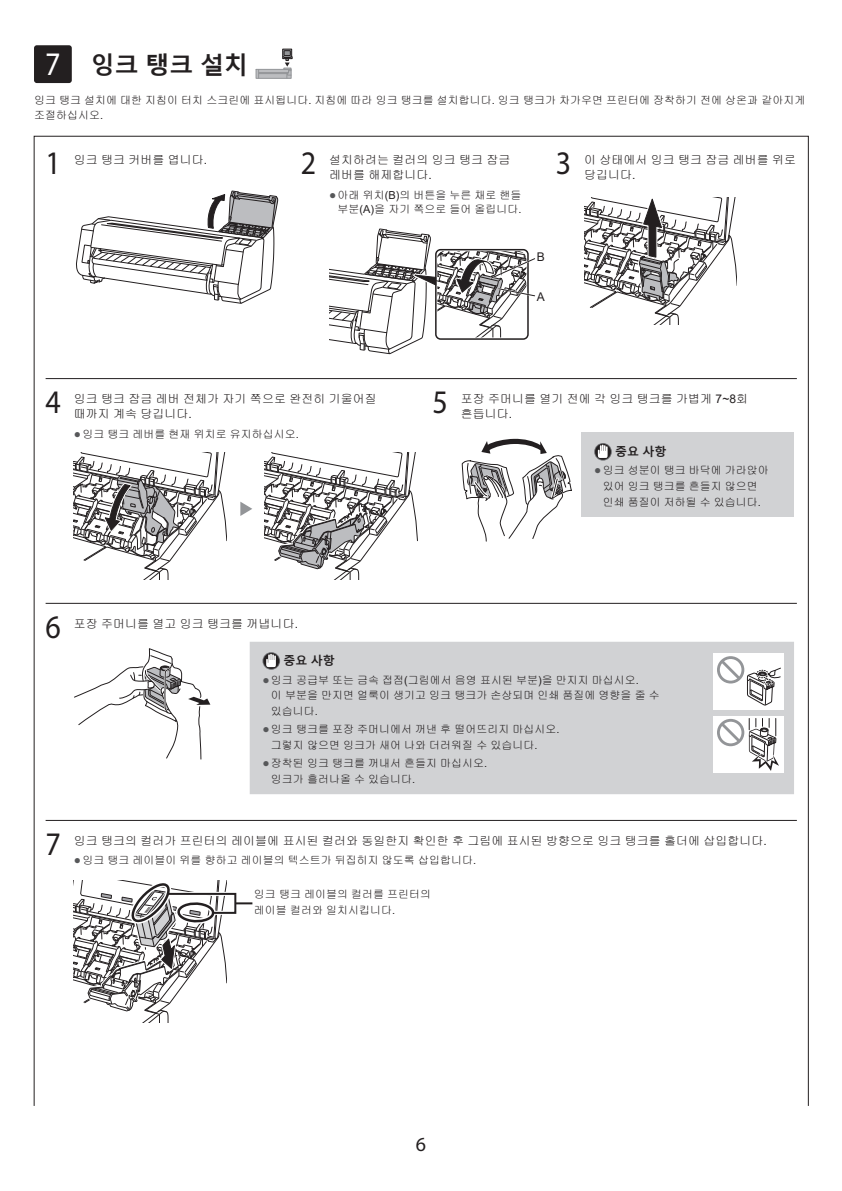
<style>
.page{position:relative;width:842px;height:1191px;background:#fff}
.page>*{position:absolute;margin:0;border:0;box-sizing:border-box;transform-origin:0 0}
.t1{font:33px "Myriad Pro";color:#231f20;scale:.91 1}
.t2{font:700 24px "Malgun Gothic";color:#231f20}
.t3{font:20px "Myriad Pro";color:#231f20}
.t4{font:12px/15.6px "Gulim";color:#231f20}
.t5{font:700 12px "Malgun Gothic";color:#231f20}
.t6{font:12px "Arial";color:#231f20}
.t7{font:11px/15.6px "Gulim";color:#231f20}
.s1{font-family:"Myriad Pro";font-weight:400;font-size:33px;color:#fff}
.s2{font-family:"Arial"}
.s3{font-family:"Arial";font-size:12px;color:#57585a}
</style>
<div class="page">
<div style="left:34px;top:45px;width:38px;height:38px;background:#231f20;border-radius:3px"></div>
<svg style="left:255px;top:48px;width:38px;height:31px"></svg>
<svg style="left:76px;top:190px;width:203px;height:114px"></svg>
<svg style="left:329px;top:228px;width:206px;height:127px"></svg>
<svg style="left:584px;top:197px;width:153px;height:128px"></svg>
<hr style="left:46px;top:378px;width:751px;height:1px;background:#231f20">
<svg style="left:264px;top:452px;width:153px;height:128px"></svg>
<svg style="left:74px;top:452px;width:153px;height:128px"></svg>
<svg style="left:240px;top:501px;width:12px;height:15px"></svg>
<div style="left:581px;top:432px;width:213px;height:85px;background:#d1d2d4"></div>
<svg style="left:462px;top:438px;width:110px;height:104px"></svg>
<svg style="left:594px;top:443px;width:18px;height:17px"></svg>
<svg style="left:595px;top:444px;width:16px;height:16px"></svg>
<svg style="left:598px;top:444px;width:10px;height:14px"></svg>
<hr style="left:46px;top:603px;width:751px;height:1px;background:#231f20">
<div style="left:250px;top:642px;width:544px;height:152px;background:#d1d2d4"></div>
<svg style="left:74px;top:648px;width:136px;height:111px"></svg>
<svg style="left:262px;top:652px;width:18px;height:18px"></svg>
<svg style="left:263px;top:653px;width:16px;height:16px"></svg>
<svg style="left:266px;top:654px;width:10px;height:13px"></svg>
<div style="left:713px;top:653px;width:71px;height:57px;background:#fff"></div>
<div style="left:717px;top:656px;width:27px;height:27px;border:3px solid #939598;border-radius:50%"></div>
<svg style="left:718px;top:657px;width:63px;height:49px"></svg>
<div style="left:713px;top:716px;width:71px;height:56px;background:#fff"></div>
<svg style="left:749px;top:718px;width:30px;height:53px"></svg>
<div style="left:717px;top:719px;width:27px;height:27px;border:3px solid #939598;border-radius:50%"></div>
<svg style="left:718px;top:720px;width:25px;height:25px"></svg>
<hr style="left:46px;top:820px;width:751px;height:1px;background:#231f20">
<svg style="left:74px;top:880px;width:178px;height:142px"></svg>
<h2 class="t2" style="left:45px;top:51px;width:204px"><span class="s1">7</span> 잉크 탱크 설치</h2>
<p class="t7" style="left:34px;top:92px;width:773px">잉크 탱크 설치에 대한 지침이 터치 스크린에 표시됩니다<span class="s2">.</span> 지침에 따라 잉크 탱크를 설치합니다<span class="s2">.</span> 잉크 탱크가 차가우면 프린터에 장착하기 전에 상온과 같아지게 조절하십시오<span class="s2">.</span></p>
<h1 class="t1" style="left:46px;top:142px;width:18px">1</h1>
<p class="t4" style="left:74px;top:152px;width:135px">잉크 탱크 커버를 엽니다<span class="s2">.</span></p>
<h1 class="t1" style="left:301px;top:142px;width:18px">2</h1>
<p class="t4" style="left:329px;top:152px;width:183px">설치하려는 컬러의 잉크 탱크 잠금 레버를 해제합니다<span class="s2">.</span></p>
<p class="t7" style="left:329px;top:188px;width:194px;line-height:14px;text-align:right"><span class="s3">●</span> 아래 위치<span class="s2">(B)</span>의 버튼을 누른 채로 핸들 부분<span class="s2">(A)</span>을 자기 쪽으로 들어 올립니다<span class="s2">.</span></p>
<p class="t6" style="left:537px;top:248px;width:10px">B</p>
<p class="t6" style="left:537px;top:288px;width:10px">A</p>
<h1 class="t1" style="left:556px;top:142px;width:18px">3</h1>
<p class="t4" style="left:584px;top:152px;width:214px">이 상태에서 잉크 탱크 잠금 레버를 위로 당깁니다<span class="s2">.</span></p>
<h1 class="t1" style="left:46px;top:381px;width:18px">4</h1>
<p class="t4" style="left:74px;top:391px;width:304px">잉크 탱크 잠금 레버 전체가 자기 쪽으로 완전히 기울어질 때까지 계속 당깁니다<span class="s2">.</span></p>
<p class="t7" style="left:74px;top:426px;width:226px"><span class="s3">●</span> 잉크 탱크 레버를 현재 위치로 유지하십시오<span class="s2">.</span></p>
<h1 class="t1" style="left:433px;top:381px;width:18px">5</h1>
<p class="t4" style="left:461px;top:391px;width:289px">포장 주머니를 열기 전에 각 잉크 탱크를 가볍게 <span class="s2">7~8</span>회 흔듭니다<span class="s2">.</span></p>
<p class="t5" style="left:615px;top:444px;width:53px">중요 사항</p>
<p class="t7" style="left:594px;top:463px;width:176px;text-align:center"><span class="s3">●</span> 잉크 성분이 탱크 바닥에 가라앉아 있어 잉크 탱크를 흔들지 않으면 인쇄 품질이 저하될 수 있습니다<span class="s2">.</span></p>
<h1 class="t1" style="left:46px;top:606px;width:18px">6</h1>
<p class="t4" style="left:74px;top:615px;width:226px">포장 주머니를 열고 잉크 탱크를 꺼냅니다<span class="s2">.</span></p>
<p class="t5" style="left:283px;top:653px;width:53px">중요 사항</p>
<p class="t7" style="left:271px;top:672px;width:390px;text-indent:-9px"><span class="s3">●</span> 잉크 공급부 또는 금속 접점<span class="s2">(</span>그림에서 음영 표시된 부분<span class="s2">)</span>을 만지지 마십시오<span class="s2">.<br></span>이 부분을 만지면 얼룩이 생기고 잉크 탱크가 손상되며 인쇄 품질에 영향을 줄 수 있습니다<span class="s2">.</span></p>
<p class="t7" style="left:271px;top:721px;width:290px;text-indent:-9px"><span class="s3">●</span> 잉크 탱크를 포장 주머니에서 꺼낸 후 떨어뜨리지 마십시오<span class="s2">. </span>그렇지 않으면 잉크가 새어 나와 더러워질 수 있습니다<span class="s2">.</span></p>
<p class="t7" style="left:271px;top:755px;width:218px;text-indent:-9px"><span class="s3">●</span> 장착된 잉크 탱크를 꺼내서 흔들지 마십시오<span class="s2">. </span>잉크가 흘러나올 수 있습니다<span class="s2">.</span></p>
<h1 class="t1" style="left:46px;top:823px;width:18px">7</h1>
<p class="t4" style="left:74px;top:832px;width:694px">잉크 탱크의 컬러가 프린터의 레이블에 표시된 컬러와 동일한지 확인한 후 그림에 표시된 방향으로 잉크 탱크를 홀더에 삽입합니다<span class="s2">.</span></p>
<p class="t7" style="left:74px;top:852px;width:404px"><span class="s3">●</span> 잉크 탱크 레이블이 위를 향하고 레이블의 텍스트가 뒤집히지 않도록 삽입합니다<span class="s2">.</span></p>
<p class="t7" style="left:254px;top:886px;width:179px">잉크 탱크 레이블의 컬러를 프린터의 레이블 컬러와 일치시킵니다<span class="s2">.</span></p>
<h3 class="t3" style="left:416px;top:1132px;width:12px">6</h3>
</div>
